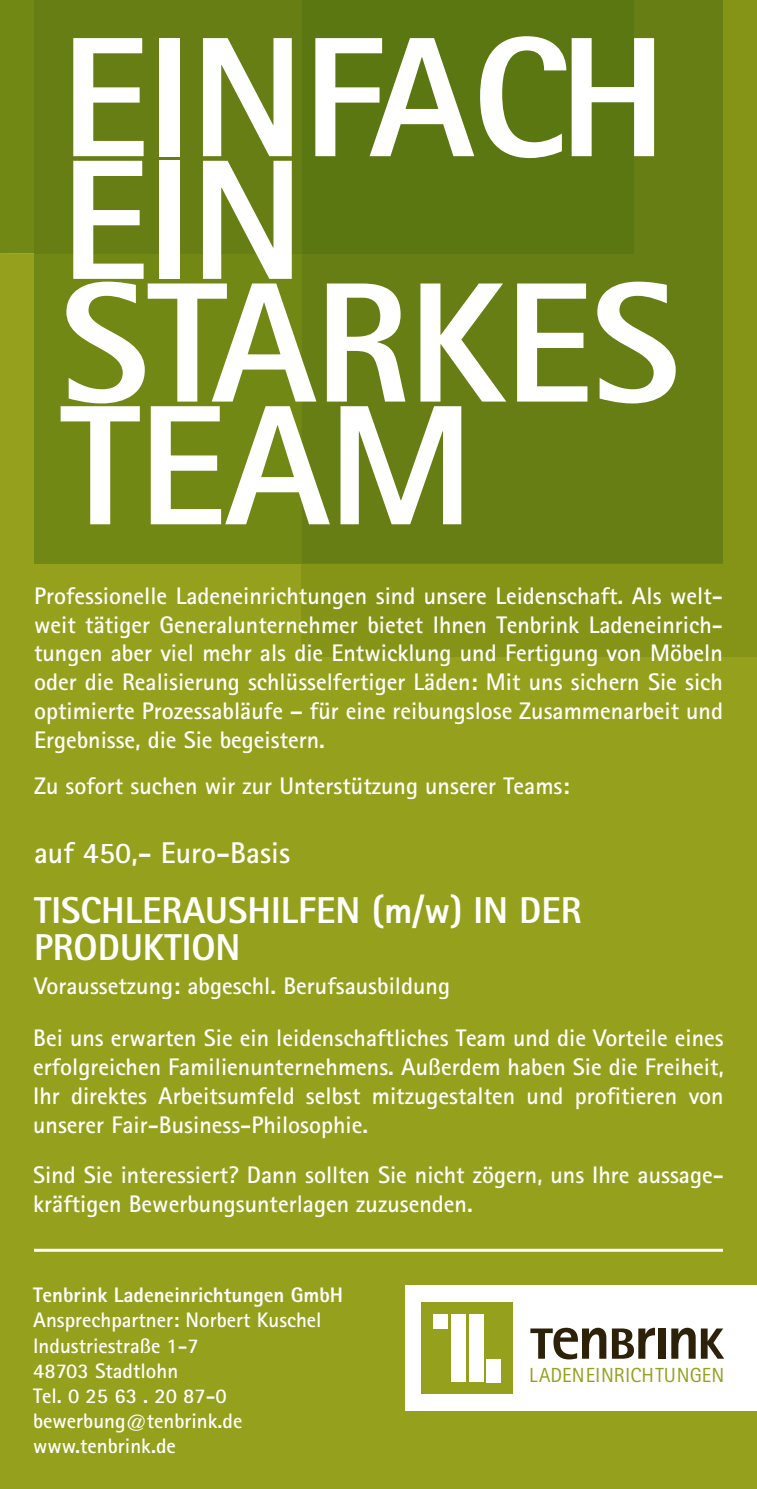
<style>
.page{position:relative;width:757px;height:1489px;background:#fff}
.page>*{position:absolute;margin:0;border:0;box-sizing:border-box;transform-origin:0 0}
.t1{font:800 171px/122.7px "Rotis Sans Serif";letter-spacing:-.01em;color:#fff}
.t2{font:800 37.5px/36.9px "Rotis Sans Serif";color:#fff}
.t3{font:700 30px "Rotis Sans Serif";color:#fff}
.t4{font:700 24px/28.8px "Rotis Sans Serif";color:#fff;text-align:justify}
.t5{font:700 21px/25.2px "Rotis Sans Serif";color:#fff}
.t6{font:800 21px "Rotis Sans Serif";color:#fff}
.t7{font:20.4px "Rotis Sans Serif";color:#95a01c}
</style>
<div class="page">
<div style="left:0;top:254px;width:757px;height:1234px;background:#95a01c"></div>
<hr style="left:34px;top:1248px;width:689px;height:3px;background:#fff">
<div style="left:0;top:0;width:47px;height:254px;background:#728815"></div>
<div style="left:302px;top:0;width:455px;height:656px;background:#859417"></div>
<div style="left:34px;top:253px;width:268px;height:310px;background:#728815"></div>
<div style="left:34px;top:0;width:268px;height:253px;background:#667e13"></div>
<div style="left:302px;top:0;width:421px;height:563px;background:#667e13"></div>
<div style="left:302px;top:0;width:332px;height:253px;background:#5b7712"></div>
<div style="left:405px;top:1285px;width:352px;height:125px;background:#fff"></div>
<div style="left:421px;top:1302px;width:92px;height:91px;background:#95a01c"></div>
<div style="left:433px;top:1314px;width:14px;height:14px;background:#fff"></div>
<div style="left:451px;top:1314px;width:14px;height:68px;background:#fff"></div>
<div style="left:469px;top:1314px;width:14px;height:68px;background:#fff"></div>
<div style="left:487px;top:1358px;width:14px;height:24px;background:#fff"></div>
<svg style="left:530px;top:1327px;width:76px;height:32px"></svg>
<svg style="left:612px;top:1327px;width:43px;height:31px"></svg>
<div style="left:659px;top:1328px;width:7px;height:30px;background:#2d210a"></div>
<svg style="left:671px;top:1327px;width:53px;height:31px"></svg>
<h1 class="t1" style="left:61px;top:35px;width:621px">EINFACH<br>EIN<br>STARKES<br>TEAM</h1>
<p class="t4" style="left:34px;top:580px;width:690px">Professionelle Ladeneinrichtungen sind unsere Leidenschaft. Als welt&shy;weit tätiger Generalunternehmer bietet Ihnen Tenbrink Ladeneinrich&shy;tungen aber viel mehr als die Entwicklung und Fertigung von Möbeln oder die Realisierung schlüsselfertiger Läden: Mit uns sichern Sie sich optimierte Prozessabläufe – für eine reibungslose Zusammenarbeit und Ergebnisse, die Sie begeistern.</p>
<p class="t4" style="left:34px;top:771px;width:537px">Zu sofort suchen wir zur Unterstützung unserer Teams:</p>
<p class="t3" style="left:34px;top:834px;width:258px">auf 450,- Euro-Basis</p>
<h2 class="t2" style="left:34px;top:891px;width:549px">TISCHLERAUSHILFEN (m/w) IN DER<br>PRODUKTION</h2>
<p class="t4" style="left:34px;top:971px;width:417px">Voraussetzung: abgeschl. Berufsausbildung</p>
<p class="t4" style="left:33px;top:1023px;width:692px">Bei uns erwarten Sie ein leidenschaftliches Team und die Vorteile eines erfolgreichen Familienunternehmens. Außerdem haben Sie die Freiheit, Ihr direktes Arbeitsumfeld selbst mitzugestalten und profitieren von unserer Fair-Business-Philosophie.</p>
<p class="t4" style="left:33px;top:1159px;width:692px">Sind Sie interessiert? Dann sollten Sie nicht zögern, uns Ihre aussage&shy;kräftigen Bewerbungsunterlagen zuzusenden.</p>
<p class="t6" style="left:33px;top:1281px;width:311px">Tenbrink Ladeneinrichtungen GmbH</p>
<p class="t5" style="left:33px;top:1306px;width:290px">Ansprechpartner: Norbert Kuschel<br>Industriestraße 1-7<br>48703 Stadtlohn<br>Tel. 0 25 63 . 20 87-0 bewerbung@tenbrink.de www.tenbrink.de</p>
<p class="t7" style="left:529px;top:1363px;width:196px">LADENEINRICHTUNGEN</p>
</div>
